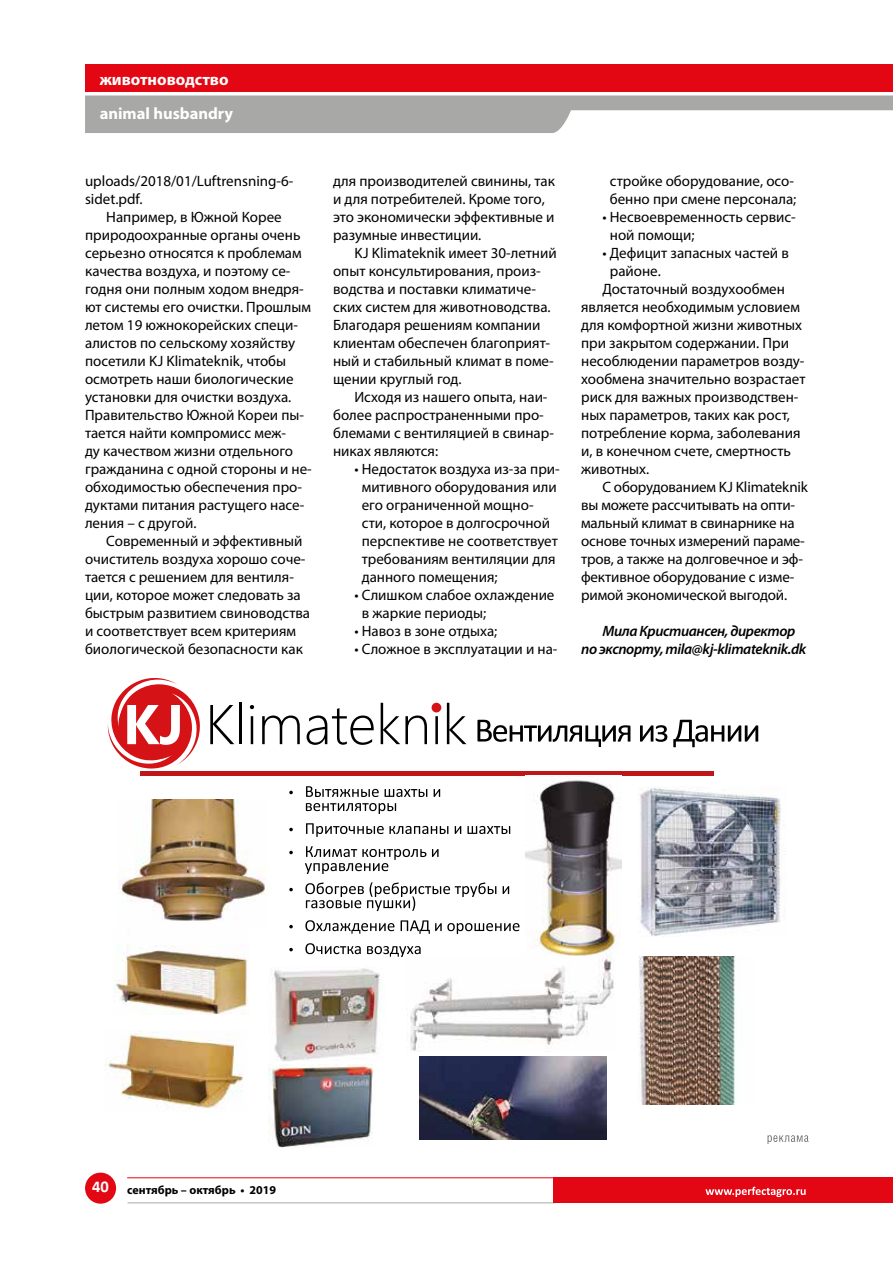
<style>
.page{position:relative;width:893px;height:1263px;background:#fff}
.page>*{position:absolute;margin:0;border:0;box-sizing:border-box;transform-origin:0 0}
.t1{font:700 16.5px/34px "Myriad Pro";color:#fff}
.t2{font:15px/18px "Myriad Pro";color:#000}
.t3{font:italic 600 15px/18px "Myriad Pro";letter-spacing:-.025em;color:#000}
.t4{font:700 12px "Myriad Pro";color:#000}
.s1{font-family:"Calibri";font-size:16.5px;color:#fff}
</style>
<div class="page">
<hr style="left:128px;top:1202px;width:427px;height:1px;background:#a8a8a7">
<svg style="left:85px;top:95px;width:808px;height:38px"></svg>
<div style="left:85px;top:65px;width:808px;height:27px;background:#e30613"></div>
<div style="left:553px;top:1177px;width:340px;height:26px;background:#e30613"></div>
<div style="left:85px;top:1172px;width:31px;height:32px;background:#e30613;border-radius:50%"></div>
<hr style="left:127px;top:1177px;width:765px;height:1px;background:#e30613">
<svg style="left:767px;top:1135px;width:42px;height:9px"></svg>
<svg style="left:289px;top:791px;width:4px;height:3px"></svg>
<svg style="left:306px;top:786px;width:73px;height:11px"></svg>
<svg style="left:385px;top:789px;width:42px;height:8px"></svg>
<svg style="left:434px;top:789px;width:6px;height:8px"></svg>
<svg style="left:306px;top:803px;width:90px;height:11px"></svg>
<svg style="left:289px;top:828px;width:4px;height:3px"></svg>
<svg style="left:306px;top:823px;width:142px;height:14px"></svg>
<svg style="left:455px;top:826px;width:6px;height:8px"></svg>
<svg style="left:467px;top:826px;width:43px;height:8px"></svg>
<svg style="left:289px;top:851px;width:4px;height:3px"></svg>
<svg style="left:432px;top:849px;width:7px;height:8px"></svg>
<svg style="left:305px;top:846px;width:121px;height:28px"></svg>
<svg style="left:289px;top:888px;width:4px;height:3px"></svg>
<svg style="left:503px;top:886px;width:6px;height:8px"></svg>
<svg style="left:305px;top:882px;width:191px;height:29px"></svg>
<svg style="left:289px;top:925px;width:4px;height:3px"></svg>
<svg style="left:305px;top:920px;width:89px;height:14px"></svg>
<svg style="left:401px;top:920px;width:118px;height:14px"></svg>
<svg style="left:289px;top:948px;width:4px;height:3px"></svg>
<svg style="left:305px;top:943px;width:56px;height:11px"></svg>
<svg style="left:367px;top:946px;width:54px;height:11px"></svg>
<hr style="left:140px;top:772px;width:573px;height:4px;background:#bf1717">
<img style="left:269px;top:1064px;width:104px;height:83px">
<img style="left:114px;top:945px;width:134px;height:69px">
<img style="left:118px;top:799px;width:148px;height:122px">
<img style="left:105px;top:1030px;width:138px;height:81px">
<img style="left:274px;top:968px;width:110px;height:94px">
<img style="left:526px;top:780px;width:96px;height:176px">
<img style="left:640px;top:786px;width:145px;height:150px">
<img style="left:407px;top:956px;width:207px;height:95px">
<img style="left:639px;top:956px;width:96px;height:148px">
<img style="left:420px;top:1056px;width:186px;height:84px">
<svg style="left:108px;top:678px;width:92px;height:91px"></svg>
<svg style="left:210px;top:705px;width:24px;height:39px"></svg>
<hr style="left:239px;top:703px;width:3px;height:41px;background:#000">
<svg style="left:250px;top:705px;width:4px;height:39px"></svg>
<svg style="left:262px;top:715px;width:38px;height:29px"></svg>
<svg style="left:307px;top:708px;width:67px;height:37px"></svg>
<svg style="left:381px;top:703px;width:46px;height:41px"></svg>
<svg style="left:435px;top:712px;width:3px;height:32px"></svg>
<svg style="left:447px;top:703px;width:19px;height:41px"></svg>
<div style="left:432px;top:703px;width:9px;height:9px;background:#d51317;border-radius:50%"></div>
<svg style="left:477px;top:720px;width:153px;height:27px"></svg>
<svg style="left:640px;top:725px;width:27px;height:17px"></svg>
<svg style="left:673px;top:720px;width:85px;height:27px"></svg>
<svg style="left:706px;top:1187px;width:100px;height:10px"></svg>
<p class="t1" style="left:100px;top:62px;width:135px">животноводство animal husbandry</p>
<p class="t2" style="left:85px;top:171px;width:210px">uploads/2018/01/Luftrensning-6- sidet.pdf.</p>
<p class="t2" style="left:85px;top:207px;width:228px;text-indent:21px">Например, в Южной Корее природоохранные органы очень серьезно относятся к проблемам качества воздуха, и поэтому се&shy;годня они полным ходом внедря&shy;ют системы его очистки. Прошлым летом 19 южнокорейских специ&shy;алистов по сельскому хозяйству посетили KJ Klimateknik, чтобы осмотреть наши биологические установки для очистки воздуха.<br>Правительство Южной Кореи пы&shy;тается найти компромисс меж-<br>ду качеством жизни отдельного гражданина с одной стороны и не&shy;обходимостью обеспечения про&shy;дуктами питания растущего насе&shy;ления – с другой.</p>
<p class="t2" style="left:85px;top:531px;width:227px;text-indent:21px">Современный и эффективный очиститель воздуха хорошо соче&shy;тается с решением для вентиля&shy;ции, которое может следовать за быстрым развитием свиноводства и соответствует всем критериям биологической безопасности как</p>
<p class="t2" style="left:333px;top:171px;width:223px">для производителей свинины, так и для потребителей. Кроме того, это экономически эффективные и разумные инвестиции.</p>
<p class="t2" style="left:333px;top:243px;width:225px;text-indent:21px">KJ Klimateknik имеет 30-летний опыт консультирования, произ&shy;водства и поставки климатиче&shy;ских систем для животноводства.<br>Благодаря решениям компании клиентам обеспечен благоприят&shy;ный и стабильный климат в поме&shy;щении круглый год.</p>
<p class="t2" style="left:333px;top:387px;width:222px;text-indent:21px">Исходя из нашего опыта, наи&shy;более распространенными про&shy;блемами с вентиляцией в свинар&shy;никах являются:</p>
<p class="t2" style="left:362px;top:459px;width:200px;text-indent:-7px">• Недостаток воздуха из-за при&shy;митивного оборудования или его ограниченной мощно&shy;сти, которое в долгосрочной перспективе не соответствует требованиям вентиляции для данного помещения;</p>
<p class="t2" style="left:362px;top:585px;width:194px;text-indent:-7px">• Слишком слабое охлаждение в жаркие периоды;</p>
<p class="t2" style="left:354px;top:621px;width:144px">• Навоз в зоне отдыха;</p>
<p class="t2" style="left:354px;top:639px;width:205px">• Сложное в эксплуатации и на-</p>
<p class="t2" style="left:610px;top:171px;width:188px">стройке оборудование, осо&shy;бенно при смене персонала;</p>
<p class="t2" style="left:610px;top:207px;width:188px;text-indent:-7px">• Несвоевременность сервис&shy;ной помощи;</p>
<p class="t2" style="left:602px;top:243px;width:188px">• Дефицит запасных частей в</p>
<p class="t2" style="left:610px;top:261px;width:53px">районе.</p>
<p class="t2" style="left:602px;top:279px;width:184px">Достаточный воздухообмен</p>
<p class="t2" style="left:581px;top:297px;width:220px">является необходимым условием</p>
<p class="t2" style="left:581px;top:315px;width:223px">для комфортной жизни животных</p>
<p class="t2" style="left:581px;top:333px;width:209px">при закрытом содержании. При</p>
<p class="t2" style="left:581px;top:351px;width:225px">несоблюдении параметров возду-</p>
<p class="t2" style="left:581px;top:369px;width:226px">хообмена значительно возрастает</p>
<p class="t2" style="left:581px;top:387px;width:219px">риск для важных производствен-</p>
<p class="t2" style="left:581px;top:405px;width:210px">ных параметров, таких как рост,</p>
<p class="t2" style="left:581px;top:423px;width:221px">потребление корма, заболевания</p>
<p class="t2" style="left:581px;top:441px;width:211px">и, в конечном счете, смертность</p>
<p class="t2" style="left:581px;top:459px;width:70px">животных.</p>
<p class="t2" style="left:602px;top:477px;width:207px">С оборудованием KJ Klimateknik</p>
<p class="t2" style="left:581px;top:495px;width:216px">вы можете рассчитывать на опти-</p>
<p class="t2" style="left:581px;top:513px;width:215px">мальный климат в свинарнике на</p>
<p class="t2" style="left:581px;top:531px;width:225px">основе точных измерений параме-</p>
<p class="t2" style="left:581px;top:549px;width:223px">тров, а также на долговечное и эф-</p>
<p class="t2" style="left:581px;top:567px;width:215px">фективное оборудование с изме-</p>
<p class="t2" style="left:581px;top:585px;width:207px">римой экономической выгодой.</p>
<p class="t3" style="left:581px;top:622px;width:227px;text-indent:21px">Мила Кристиансен, директор по экспорту, mila@kj-klimateknik.dk</p>
<p class="t4" style="left:92px;top:1182px;width:185px"><span class="s1">40</span> сентябрь – октябрь • 2019</p>
</div>
